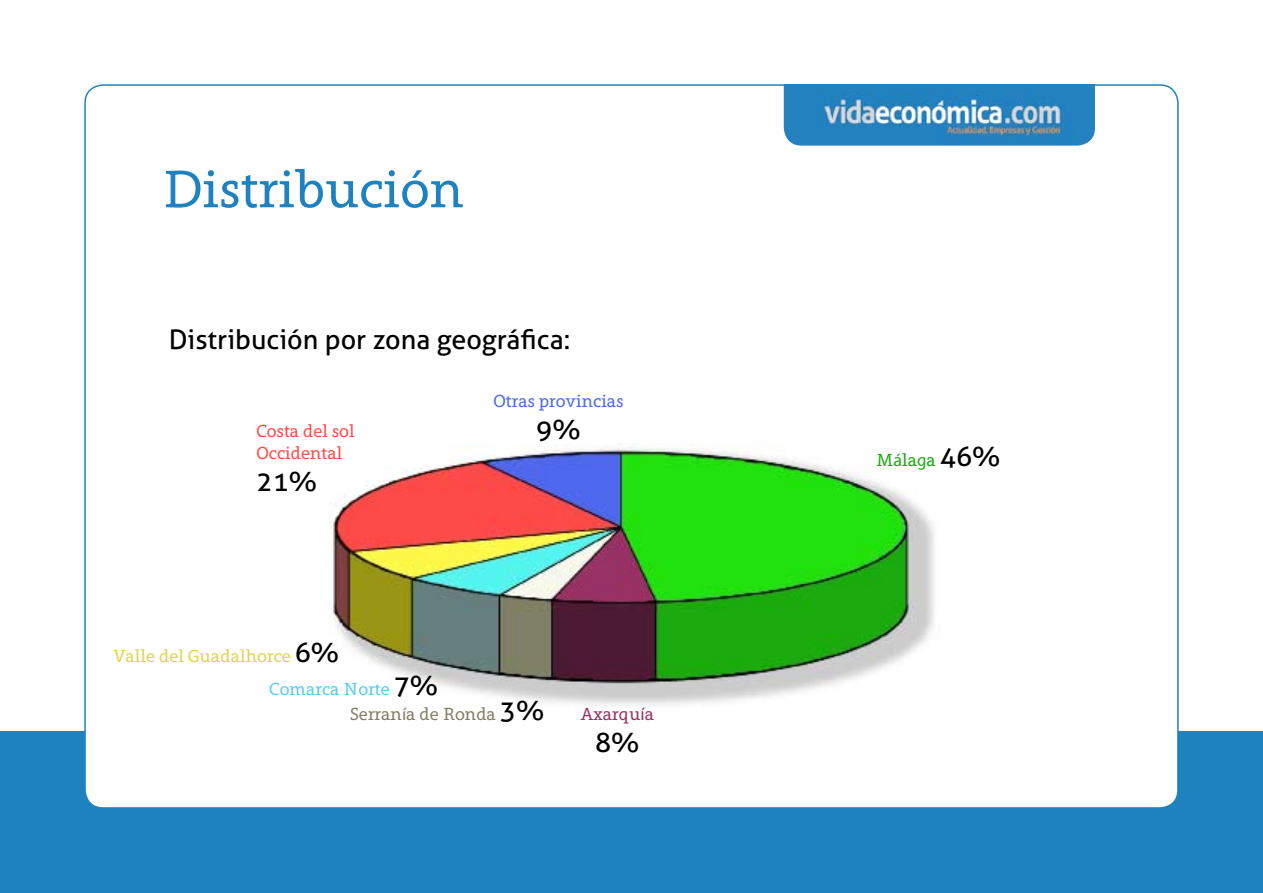
<style>
.page{position:relative;width:1263px;height:893px;background:#fff}
.page>*{position:absolute;margin:0;border:0;box-sizing:border-box;transform-origin:0 0}
.t1{font:54px "Grandesign Neue Serif";color:#1f82c0}
.t2{font:27px "Aller";color:#000}
.t3{font:18px/32.5px "Grandesign Neue Serif";color:#e1d54c}
.t4{font:18px "Grandesign Neue Serif";color:#fe4a49}
.t5{font:18px "Grandesign Neue Serif";color:#808066}
.t6{font:18px "Grandesign Neue Serif";color:#4e69ee}
.t7{font:18px "Grandesign Neue Serif";color:#1bab0d}
.t8{font:18px "Grandesign Neue Serif";color:#993365}
.s1{font-family:"Aller";font-size:27px;color:#000}
.s2{color:#56ceed}
</style>
<div class="page">
<div style="left:0;top:731px;width:1263px;height:162px;background:#1f82c0"></div>
<div style="left:85px;top:85px;width:1093px;height:723px;background:#fff;border-radius:18px"></div>
<img style="left:331px;top:444px;width:603px;height:261px">
<img style="left:784px;top:84px;width:311px;height:62px">
<h1 class="t1" style="left:162px;top:158px;width:304px">Distribución</h1>
<p class="t2" style="left:169px;top:323px;width:403px">Distribución por zona geográfica:</p>
<p class="t6" style="left:493px;top:390px;width:132px">Otras provincias</p>
<p class="t4" style="left:257px;top:421px;width:100px">Costa del sol</p>
<p class="t2" style="left:536px;top:413px;width:46px">9%</p>
<p class="t4" style="left:257px;top:442px;width:87px">Occidental</p>
<p class="t2" style="left:257px;top:465px;width:62px">21%</p>
<p class="t3" style="left:269px;top:640px;width:170px;text-indent:-156px">Valle del Guadalhorce <span class="s1">6%<br></span><span class="s2">Comarca Norte</span> <span class="s1">7%</span></p>
<p class="t5" style="left:350px;top:704px;width:196px">Serranía de Ronda <span class="s1">3%</span></p>
<p class="t8" style="left:580px;top:704px;width:75px">Axarquía</p>
<p class="t2" style="left:595px;top:726px;width:46px">8%</p>
<p class="t7" style="left:876px;top:450px;width:126px">Málaga <span class="s1">46%</span></p>
</div>
